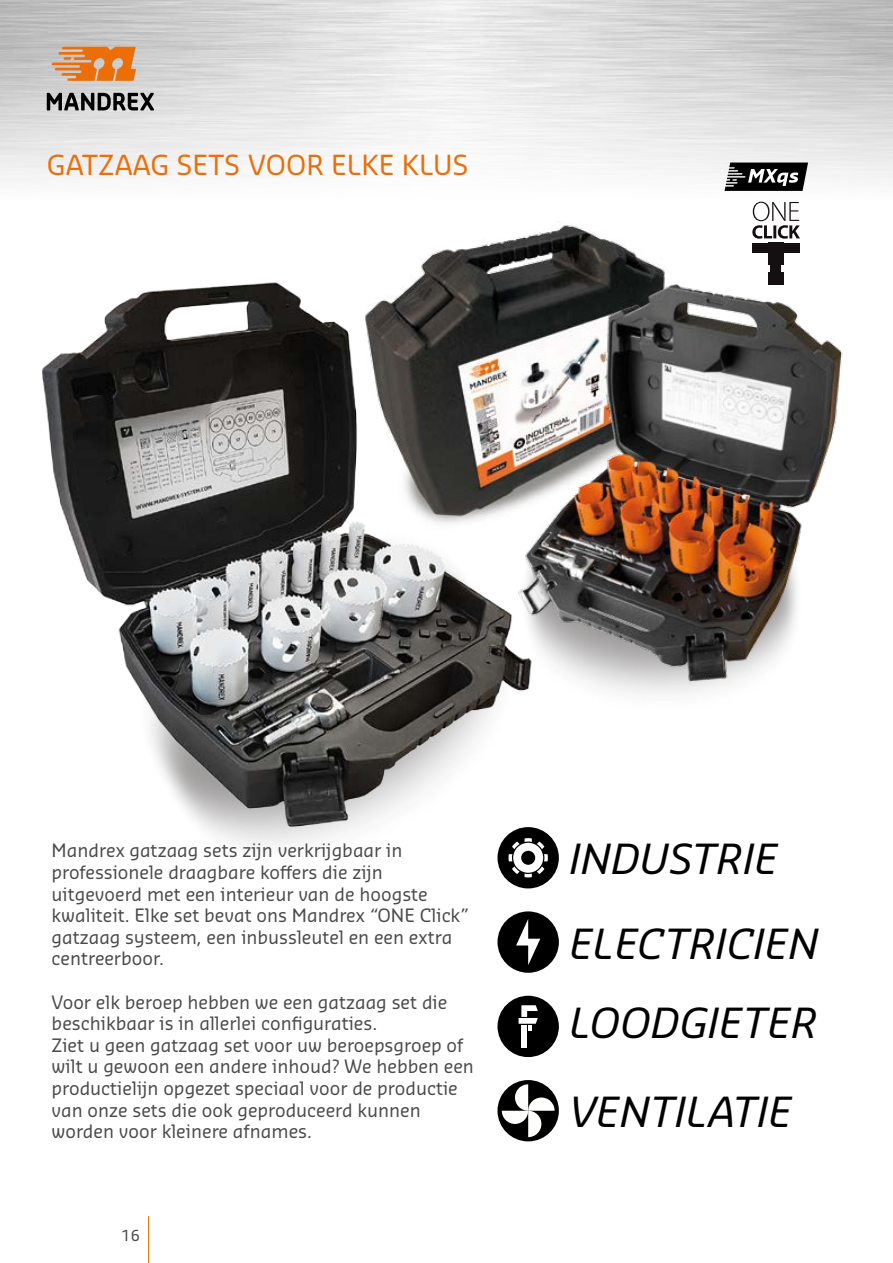
<style>
.page{position:relative;width:893px;height:1263px;background:#fff}
.page>*{position:absolute;margin:0;border:0;box-sizing:border-box;transform-origin:0 0}
.t1{font:italic 40.5px "Sansa Pro";color:#000}
.t2{font:27px "Sansa Pro";color:#eb6e08}
.t3{font:18px/21.6px "Sansa Pro";color:#4a4a49}
.t4{font:15px "Sansa Pro";color:#4a4a49}
</style>
<div class="page">
<svg style="left:47px;top:93px;width:107px;height:17px;background:#646464"></svg>
<svg style="left:52px;top:47px;width:84px;height:34px;background:#df8c49"></svg>
<hr style="left:148px;top:1216px;width:1px;height:47px;background:#eb6e08">
<img style="left:42px;top:282px;width:517px;height:570px">
<img style="left:358px;top:221px;width:321px;height:319px">
<img style="left:477px;top:314px;width:225px;height:412px">
<img style="left:486px;top:285px;width:357px;height:405px">
<svg style="left:497px;top:1080px;width:62px;height:61px"></svg>
<svg style="left:502px;top:1084px;width:53px;height:53px"></svg>
<div style="left:497px;top:996px;width:62px;height:61px;background:#000;border-radius:50%"></div>
<div style="left:521px;top:1025px;width:6px;height:22px;background:#fff"></div>
<svg style="left:519px;top:1005px;width:19px;height:25px"></svg>
<div style="left:497px;top:911px;width:62px;height:62px;background:#000;border-radius:50%"></div>
<svg style="left:516px;top:919px;width:24px;height:46px"></svg>
<div style="left:497px;top:827px;width:62px;height:61px;background:#000;border-radius:50%"></div>
<svg style="left:508px;top:838px;width:40px;height:39px"></svg>
<svg style="left:724px;top:163px;width:84px;height:28px"></svg>
<svg style="left:752px;top:202px;width:48px;height:37px"></svg>
<div style="left:752px;top:243px;width:48px;height:10px;background:#140f11"></div>
<div style="left:768px;top:243px;width:15px;height:22px;background:#140f11"></div>
<div style="left:768px;top:272px;width:15px;height:13px;background:#140f11"></div>
<div style="left:770px;top:262px;width:11px;height:11px;background:#140f11"></div>
<h2 class="t2" style="left:47px;top:146px;width:423px">GATZAAG SETS VOOR ELKE KLUS</h2>
<p class="t3" style="left:52px;top:840px;width:419px">Mandrex gatzaag sets zijn verkrijgbaar in professionele draagbare koffers die zijn uitgevoerd met een interieur van de hoogste kwaliteit. Elke set bevat ons Mandrex “ONE Click” gatzaag systeem, een inbussleutel en een extra centreerboor.</p>
<p class="t3" style="left:52px;top:991px;width:424px">Voor elk beroep hebben we een gatzaag set die beschikbaar is in allerlei configuraties.<br>Ziet u geen gatzaag set voor uw beroepsgroep of wilt u gewoon een andere inhoud? We hebben een productielijn opgezet speciaal voor de productie van onze sets die ook geproduceerd kunnen worden voor kleinere afnames.</p>
<p class="t4" style="left:121px;top:1225px;width:20px">16</p>
<h1 class="t1" style="left:569px;top:831px;width:210px">INDUSTRIE</h1>
<h1 class="t1" style="left:569px;top:915px;width:251px">ELECTRICIEN</h1>
<h1 class="t1" style="left:569px;top:995px;width:250px">LOODGIETER</h1>
<h1 class="t1" style="left:569px;top:1084px;width:224px">VENTILATIE</h1>
</div>
